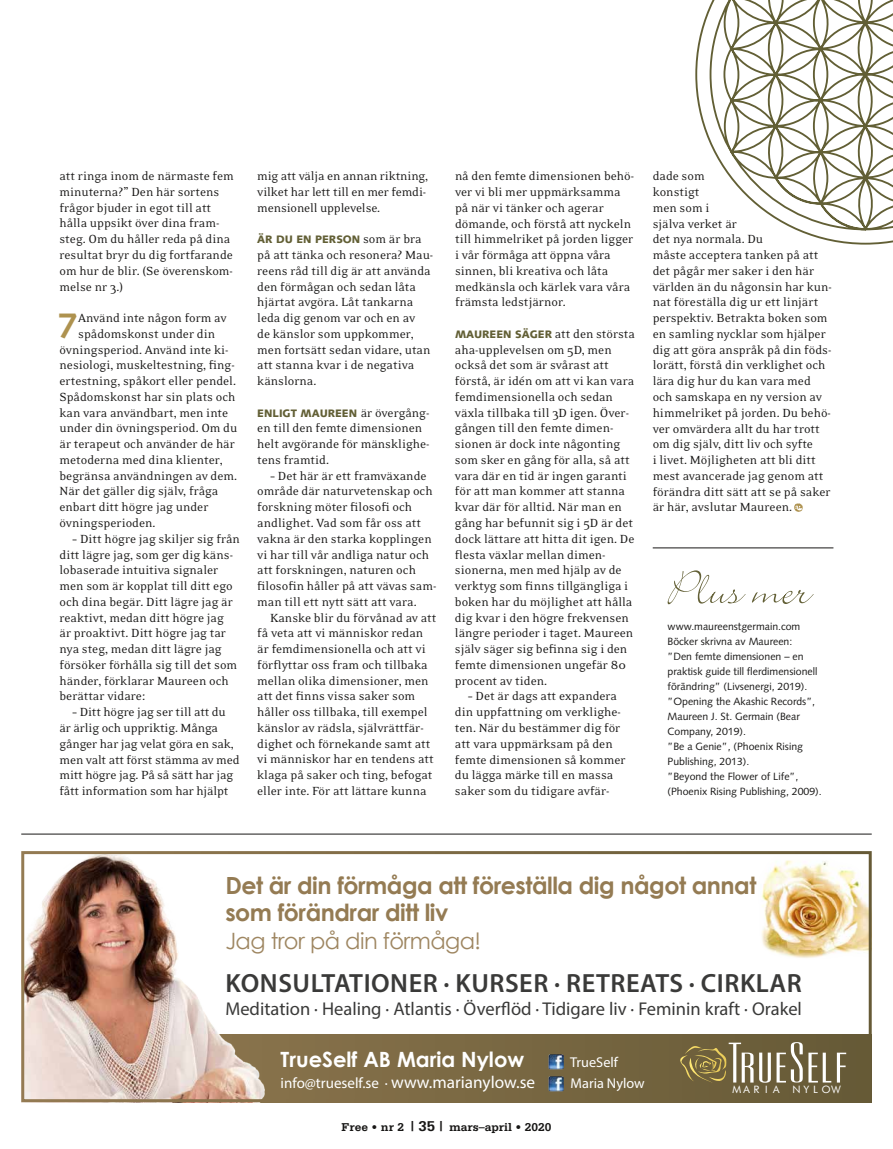
<style>
.page{position:relative;width:893px;height:1149px;background:#fff}
.page>*{position:absolute;margin:0;border:0;box-sizing:border-box;transform-origin:0 0}
.t1{font:700 35.85px "Syntax";color:#ae924f}
.t2{font:600 26.4px "Myriad Pro";letter-spacing:.02em;color:#3a3a39}
.t3{font:700 23.7px/27px "Century Gothic";letter-spacing:-.02em;color:#947b53}
.t4{font:22.5px "Century Gothic";letter-spacing:-.025em;color:#9e8661}
.t5{font:700 21px "Century Gothic";color:#fff}
.t6{font:18.6px "Myriad Pro";color:#3a3a39}
.t7{font:15px "Myriad Pro";color:#fff}
.t8{font:14.25px/21.3px "Myriad Pro";color:#fff}
.t9{font:13.5px/15.8px "Eidetic Neo";color:#181716}
.t10{font:700 12px "Serifa";color:#181716}
.t11{font:900 10.8px "Syntax";color:#625f35}
.t12{font:10.5px/15px "Syntax";color:#181716}
.t13{font:9.9px "Futurist Fixed Width";color:#fff}
.s1{font-family:"Eidetic Neo";font-weight:400;font-size:13.5px;color:#181716}
.s2{font-family:"Syntax";font-weight:900;font-size:10.8px;color:#625f35}
.s3{font-size:17.25px}
.s4{font-size:15px}
</style>
<div class="page">
<svg style="left:276px;top:1034px;width:592px;height:63px;background:#776641"></svg>
<img style="left:25px;top:854px;width:251px;height:243px">
<img style="left:753px;top:854px;width:115px;height:104px">
<div style="left:21px;top:850px;width:851px;height:251px;border:3px solid #fff"></div>
<img style="left:549px;top:1053px;width:15px;height:16px">
<img style="left:549px;top:1075px;width:15px;height:15px">
<svg style="left:759px;top:1041px;width:72px;height:41px"></svg>
<svg style="left:837px;top:1052px;width:9px;height:30px"></svg>
<svg style="left:680px;top:1042px;width:73px;height:40px;background:#8b7d55"></svg>
<svg style="left:668px;top:570px;width:146px;height:34px"></svg>
<hr style="left:653px;top:547px;width:180px;height:1px;background:#181716">
<hr style="left:21px;top:833px;width:851px;height:1px;background:#181716">
<svg style="left:794px;top:503px;width:9px;height:8px"></svg>
<svg style="left:695px;top:0;width:198px;height:245px"></svg>
<p class="t9" style="left:60px;top:168px;width:176px">att ringa inom de närmaste fem minuterna?” Den här sortens frågor bjuder in egot till att hålla uppsikt över dina fram&shy;steg. Om du håller reda på dina resultat bryr du dig fortfarande om hur de blir. (Se överenskom&shy;melse nr 3.)</p>
<h1 class="t1" style="left:58px;top:305px;width:21px">7</h1>
<p class="t9" style="left:78px;top:310px;width:150px">Använd inte någon form av</p>
<p class="t9" style="left:78px;top:326px;width:139px">spådomskonst under din</p>
<p class="t9" style="left:60px;top:342px;width:171px">övningsperiod. Använd inte ki-</p>
<p class="t9" style="left:60px;top:357px;width:177px">nesiologi, muskeltestning, fing-</p>
<p class="t9" style="left:60px;top:373px;width:178px">ertestning, spåkort eller pendel.</p>
<p class="t9" style="left:60px;top:389px;width:177px">Spådomskonst har sin plats och</p>
<p class="t9" style="left:60px;top:405px;width:170px">kan vara användbart, men inte</p>
<p class="t9" style="left:60px;top:420px;width:179px">under din övningsperiod. Om du</p>
<p class="t9" style="left:60px;top:436px;width:177px">är terapeut och använder de här</p>
<p class="t9" style="left:60px;top:452px;width:165px">metoderna med dina klienter,</p>
<p class="t9" style="left:60px;top:468px;width:179px">begränsa användningen av dem.</p>
<p class="t9" style="left:60px;top:483px;width:160px">När det gäller dig själv, fråga</p>
<p class="t9" style="left:60px;top:499px;width:150px">enbart ditt högre jag under</p>
<p class="t9" style="left:60px;top:515px;width:98px">övningsperioden.</p>
<p class="t9" style="left:72px;top:531px;width:169px">¬– Ditt högre jag skiljer sig från</p>
<p class="t9" style="left:60px;top:546px;width:175px">ditt lägre jag, som ger dig käns-</p>
<p class="t9" style="left:60px;top:562px;width:160px">lobaserade intuitiva signaler</p>
<p class="t9" style="left:60px;top:578px;width:175px">men som är kopplat till ditt ego</p>
<p class="t9" style="left:60px;top:594px;width:175px">och dina begär. Ditt lägre jag är</p>
<p class="t9" style="left:60px;top:609px;width:166px">reaktivt, medan ditt högre jag</p>
<p class="t9" style="left:60px;top:625px;width:168px">är proaktivt. Ditt högre jag tar</p>
<p class="t9" style="left:60px;top:641px;width:164px">nya steg, medan ditt lägre jag</p>
<p class="t9" style="left:60px;top:657px;width:179px">försöker förhålla sig till det som</p>
<p class="t9" style="left:60px;top:673px;width:171px">händer, förklarar Maureen och</p>
<p class="t9" style="left:60px;top:688px;width:87px">berättar vidare:</p>
<p class="t9" style="left:60px;top:704px;width:182px;text-indent:13px">– Ditt högre jag ser till att du är ärlig och uppriktig. Många gånger har jag velat göra en sak, men valt att först stämma av med mitt högre jag. På så sätt har jag fått information som har hjälpt</p>
<p class="t9" style="left:257px;top:169px;width:172px">mig att välja en annan riktning, vilket har lett till en mer femdi&shy;mensionell upplevelse.</p>
<p class="t11" style="left:257px;top:233px;width:166px">ÄR DU EN PERSON <span class="s1">som är bra</span></p>
<p class="t9" style="left:257px;top:247px;width:178px">på att tänka och resonera? Mau&shy;reens råd till dig är att använda den förmågan och sedan låta hjärtat avgöra. Låt tankarna leda dig genom var och en av<br>de känslor som uppkommer, men fortsätt sedan vidare, utan att stanna kvar i de negativa känslorna.</p>
<p class="t11" style="left:257px;top:406px;width:174px">ENLIGT MAUREEN <span class="s1">är övergång-</span></p>
<p class="t9" style="left:257px;top:420px;width:174px">en till den femte dimensionen helt avgörande för mänsklighe&shy;tens framtid.</p>
<p class="t9" style="left:257px;top:468px;width:181px;text-indent:13px">– Det här är ett framväxande område där naturvetenskap och forskning möter filosofi och andlighet. Vad som får oss att vakna är den starka kopplingen vi har till vår andliga natur och att forskningen, naturen och filosofin håller på att vävas sam&shy;man till ett nytt sätt att vara.</p>
<p class="t9" style="left:257px;top:609px;width:181px;text-indent:13px">Kanske blir du förvånad av att få veta att vi människor redan är femdimensionella och att vi förflyttar oss fram och tillbaka mellan olika dimensioner, men att det finns vissa saker som håller oss tillbaka, till exempel känslor av rädsla, självrättfär&shy;dighet och förnekande samt att vi människor har en tendens att klaga på saker och ting, befogat eller inte. För att lättare kunna</p>
<p class="t9" style="left:455px;top:169px;width:181px">nå den femte dimensionen behö&shy;ver vi bli mer uppmärksamma på när vi tänker och agerar dömande, och förstå att nyckeln till himmelriket på jorden ligger i vår förmåga att öppna våra sinnen, bli kreativa och låta medkänsla och kärlek vara våra främsta ledstjärnor.</p>
<p class="t9" style="left:455px;top:326px;width:181px"><span class="s2">MAUREEN SÄGER</span> att den största aha-upplevelsen om 5D, men också det som är svårast att förstå, är idén om att vi kan vara femdimensionella och sedan växla tillbaka till 3D igen. Över&shy;gången till den femte dimen&shy;sionen är dock inte någonting som sker en gång för alla, så att vara där en tid är ingen garanti för att man kommer att stanna kvar där för alltid. När man en gång har befunnit sig i 5D är det dock lättare att hitta dit igen. De flesta växlar mellan dimen&shy;sionerna, men med hjälp av de verktyg som finns tillgängliga i boken har du möjlighet att hålla dig kvar i den högre frekvensen längre perioder i taget. Maureen själv säger sig befinna sig i den femte dimensionen ungefär 80 procent av tiden.</p>
<p class="t9" style="left:455px;top:688px;width:172px;text-indent:13px">– Det är dags att expandera din uppfattning om verklighe&shy;ten. När du bestämmer dig för att vara uppmärksam på den femte dimensionen så kommer du lägga märke till en massa saker som du tidigare avfär-</p>
<p class="t9" style="left:653px;top:169px;width:181px">dade som<br>konstigt<br>men som i<br>själva verket är<br>det nya normala. Du<br>måste acceptera tanken på att det pågår mer saker i den här världen än du någonsin har kun&shy;nat föreställa dig ur ett linjärt perspektiv. Betrakta boken som en samling nycklar som hjälper dig att göra anspråk på din föds&shy;lorätt, förstå din verklighet och lära dig hur du kan vara med och samskapa en ny version av himmelriket på jorden. Du behö&shy;ver omvärdera allt du har trott om dig själv, ditt liv och syfte<br>i livet. Möjligheten att bli ditt mest avancerade jag genom att förändra ditt sätt att se på saker är här, avslutar Maureen.</p>
<p class="t12" style="left:668px;top:618px;width:156px">www.maureenstgermain.com<br>Böcker skrivna av Maureen:<br>”Den femte dimensionen – en praktisk guide till flerdimensionell förändring” (Livsenergi, 2019). ”Opening the Akashic Records”,<br>Maureen J. St. Germain (Bear<br>Company, 2019).<br>”Be a Genie”, (Phoenix Rising<br>Publishing, 2013).<br>”Beyond the Flower of Life”, (Phoenix Rising Publishing, 2009).</p>
<h3 class="t3" style="left:225px;top:870px;width:533px">Det är din förmåga att föreställa dig något annat som förändrar ditt liv</h3>
<h3 class="t4" style="left:225px;top:924px;width:257px">Jag tror på din förmåga!</h3>
<h2 class="t2" style="left:226px;top:966px;width:578px">KONSULTATIONER · KURSER · RETREATS · CIRKLAR</h2>
<h3 class="t6" style="left:225px;top:996px;width:578px">Meditation · Healing · Atlantis · Överflöd · Tidigare liv · Feminin kraft · Orakel</h3>
<h3 class="t5" style="left:281px;top:1042px;width:245px">TrueSelf AB Maria Nylow</h3>
<p class="t7" style="left:281px;top:1073px;width:256px">info@trueself.se · <span class="s3">www.marianylow.se</span></p>
<p class="t10" style="left:342px;top:1119px;width:211px">Free • nr 2 <span class="s4">| 35 |</span> mars–april • 2020</p>
<p class="t8" style="left:570px;top:1050px;width:76px">TrueSelf<br>Maria Nylow</p>
<p class="t13" style="left:732px;top:1083px;width:111px">MARIA NYLOW</p>
</div>
